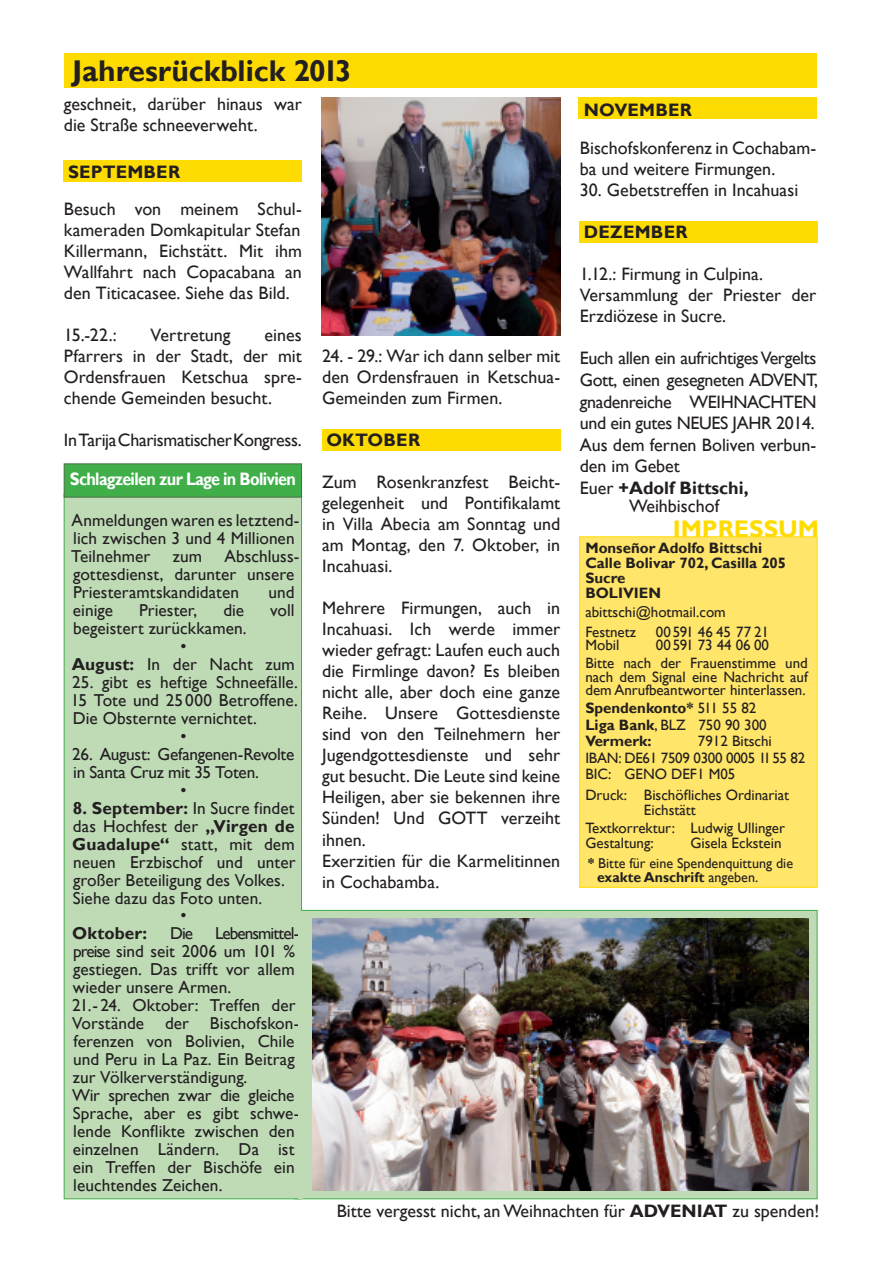
<style>
.page{position:relative;width:893px;height:1263px;background:#fff}
.page>*{position:absolute;margin:0;border:0;box-sizing:border-box;transform-origin:0 0}
.t1{font:700 30px "Gill Sans";color:#231f20}
.t2{font:700 24px "Gill Sans";color:#ffdc01}
.t3{font:18px/21px "Gill Sans";color:#231f20;text-align:justify}
.t4{font:18px/21.6px "Gill Sans";letter-spacing:-.02em;color:#231f20}
.t5{font:700 18px "Gill Sans";letter-spacing:.01em;color:#231f20}
.t6{font:700 18px "Gill Sans";letter-spacing:-.04em;color:#fff;scale:.9 1}
.t7{font:17.25px/18px "Gill Sans";letter-spacing:.005em;color:#231f20}
.t8{font:17.25px "Gill Sans";letter-spacing:-.015em;color:#231f20}
.t9{font:700 17.25px "Gill Sans";letter-spacing:.005em;color:#231f20}
.t10{font:15px/16.5px "Gill Sans";color:#231f20}
.t11{font:700 15px/15px "Gill Sans";color:#231f20}
.t12{font:14.25px/13.5px "Gill Sans";color:#231f20}
.s1{font-weight:700}
.s2{font-weight:400}
</style>
<div class="page">
<div style="left:578px;top:98px;width:238px;height:21px;background:#ffdc01"></div>
<div style="left:580px;top:221px;width:238px;height:21px;background:#ffdc01"></div>
<div style="left:322px;top:429px;width:238px;height:22px;background:#ffdc01"></div>
<div style="left:64px;top:161px;width:238px;height:21px;background:#ffdc01"></div>
<div style="left:294px;top:910px;width:523px;height:289px;background:#bedbb6;border:1px solid #40ae49"></div>
<div style="left:64px;top:53px;width:752px;height:34px;background:#ffdc01"></div>
<div style="left:64px;top:493px;width:238px;height:706px;background:#bedbb6;border:1px solid #40ae49"></div>
<div style="left:64px;top:463px;width:238px;height:34px;background:#40ae49;border:1px solid #467043"></div>
<div style="left:298px;top:911px;width:5px;height:287px;background:#bedbb6"></div>
<img style="left:313px;top:918px;width:496px;height:273px">
<img style="left:322px;top:98px;width:238px;height:238px">
<div style="left:579px;top:536px;width:238px;height:352px;background:#ffe569;border:1px solid #ffdc01"></div>
<h1 class="t1" style="left:72px;top:52px;width:281px">Jahresrückblick 2013</h1>
<p class="t3" style="left:64px;top:94px;width:240px">geschneit, darüber hinaus war die Straße schneeverweht.</p>
<p class="t5" style="left:68px;top:161px;width:114px">SEPTEMBER</p>
<p class="t3" style="left:64px;top:199px;width:240px">Besuch von meinem Schul&shy;kameraden Domkapitular Stefan Killermann, Eichstätt. Mit ihm Wallfahrt nach Copacabana an den Titicacasee. Siehe das Bild.</p>
<p class="t3" style="left:64px;top:325px;width:54px">15.-22.:</p>
<p class="t3" style="left:151px;top:325px;width:81px">Vertretung</p>
<p class="t3" style="left:64px;top:325px;width:240px;text-indent:201px">eines Pfarrers in der Stadt, der mit Ordensfrauen Ketschua spre&shy;chende Gemeinden besucht.</p>
<p class="t4" style="left:64px;top:430px;width:240px">In Tarija Charismatischer Kongress.</p>
<p class="t6" style="left:70px;top:468px;width:252px">Schlagzeilen zur Lage in Bolivien</p>
<p class="t7" style="left:71px;top:511px;width:230px">Anmeldungen waren es letztend&shy;lich zwischen 3 und 4 Millionen<br>Teilnehmer</p>
<p class="t7" style="left:73px;top:547px;width:228px;text-indent:151px">Abschluss&shy;gottesdienst, darunter unsere<br>Priesteramtskandidaten</p>
<p class="t7" style="left:173px;top:547px;width:31px">zum</p>
<p class="t7" style="left:269px;top:583px;width:28px">und</p>
<p class="t7" style="left:73px;top:601px;width:42px">einige</p>
<p class="t7" style="left:139px;top:601px;width:60px">Priester,</p>
<p class="t7" style="left:223px;top:601px;width:22px">die</p>
<p class="t7" style="left:270px;top:601px;width:26px">voll</p>
<p class="t7" style="left:73px;top:619px;width:175px">begeistert zurückkamen.</p>
<p class="t7" style="left:181px;top:637px;width:8px">•</p>
<p class="t7" style="left:72px;top:655px;width:224px"><span class="s1">August:</span> In der Nacht zum</p>
<p class="t7" style="left:72px;top:673px;width:227px">25. gibt es heftige Schneefälle.</p>
<p class="t7" style="left:71px;top:691px;width:229px">15 Tote und 25000 Betroffene.</p>
<p class="t7" style="left:73px;top:709px;width:186px">Die Obsternte vernichtet.</p>
<p class="t7" style="left:181px;top:727px;width:8px">•</p>
<p class="t8" style="left:72px;top:744px;width:224px">26. August: Gefangenen-Revolte</p>
<p class="t8" style="left:73px;top:762px;width:187px">in Santa Cruz mit 35 Toten.</p>
<p class="t7" style="left:181px;top:781px;width:8px">•</p>
<p class="t7" style="left:73px;top:799px;width:223px"><span class="s1">8. September:</span> In Sucre findet</p>
<p class="t7" style="left:73px;top:817px;width:223px">das Hochfest der <span class="s1">„Virgen de</span></p>
<p class="t7" style="left:72px;top:835px;width:224px"><span class="s1">Guadalupe“</span> statt, mit dem</p>
<p class="t7" style="left:73px;top:853px;width:224px">neuen Erzbischof und unter</p>
<p class="t7" style="left:73px;top:871px;width:213px">großer Beteiligung des Volkes.</p>
<p class="t7" style="left:73px;top:889px;width:191px">Siehe dazu das Foto unten.</p>
<p class="t7" style="left:181px;top:907px;width:8px">•</p>
<p class="t9" style="left:72px;top:923px;width:77px">Oktober:</p>
<p class="t7" style="left:170px;top:925px;width:24px">Die</p>
<p class="t7" style="left:72px;top:925px;width:229px;text-indent:143px">Lebensmittel&shy;preise sind seit 2006 um 101 % gestiegen. Das trifft vor allem wieder unsere Armen.<br>21.-24. Oktober: Treffen der<br>Vorstände der Bischofskon&shy;ferenzen von Bolivien, Chile und Peru in La Paz. Ein Beitrag zur Völkerverständigung.<br>Wir sprechen zwar die gleiche<br>Sprache, aber es gibt schwe&shy;lende Konflikte zwischen den einzelnen Ländern. Da ist ein Treffen der Bischöfe ein leuchtendes Zeichen.</p>
<p class="t3" style="left:322px;top:346px;width:240px">24. - 29.: War ich dann selber mit den Ordensfrauen in Ketschua-Gemeinden zum Firmen.</p>
<p class="t5" style="left:326px;top:429px;width:95px">OKTOBER</p>
<p class="t3" style="left:322px;top:472px;width:240px">Zum Rosenkranzfest Beicht&shy;gelegenheit und Pontifikalamt in Villa Abecia am Sonntag und am Montag, den 7. Oktober, in Incahuasi.</p>
<p class="t3" style="left:322px;top:598px;width:240px;text-align:left">Mehrere Firmungen, auch in<br>Incahuasi. Ich werde immer wieder gefragt: Laufen euch auch die Firmlinge davon? Es bleiben nicht alle, aber doch eine ganze<br>Reihe. Unsere Gottesdienste sind von den Teilnehmern her<br>Jugendgottesdienste und sehr gut besucht. Die Leute sind keine<br>Heiligen, aber sie bekennen ihre<br>Sünden! Und GOTT verzeiht ihnen.<br>Exerzitien für die Karmelitinnen in Cochabamba.</p>
<p class="t5" style="left:584px;top:99px;width:110px">NOVEMBER</p>
<p class="t3" style="left:580px;top:137px;width:238px">Bischofskonferenz in Cochabam&shy;ba und weitere Firmungen.</p>
<p class="t3" style="left:580px;top:179px;width:220px">30. Gebetstreffen in Incahuasi</p>
<p class="t5" style="left:584px;top:221px;width:105px">DEZEMBER</p>
<p class="t3" style="left:580px;top:263px;width:238px;text-align:left">1.12.: Firmung in Culpina.<br>Versammlung der Priester der<br>Erzdiözese in Sucre.</p>
<p class="t4" style="left:580px;top:348px;width:240px">Euch allen ein aufrichtiges Vergelts<br>Gott, einen gesegneten ADVENT, gnadenreiche WEIHNACHTEN und ein gutes NEUES JAHR 2014.<br>Aus dem fernen Boliven verbun&shy;den im Gebet<br>Euer <span class="s1">+Adolf Bittschi,</span></p>
<p class="t3" style="left:629px;top:496px;width:91px">Weihbischof</p>
<h2 class="t2" style="left:673px;top:514px;width:148px">IMPRESSUM</h2>
<p class="t11" style="left:585px;top:540px;width:202px">Monseñor Adolfo Bittschi<br>Calle Bolivar 702, Casilla 205<br>Sucre<br>BOLIVIEN</p>
<p class="t10" style="left:585px;top:602px;width:142px;line-height:19.5px">abittschi@hotmail.com<br>Festnetz</p>
<p class="t10" style="left:656px;top:623px;width:115px">00 591 46 45 77 21</p>
<p class="t10" style="left:585px;top:636px;width:224px;line-height:18px;text-indent:70px">00 591 73 44 06 00<br>Bitte nach der Frauenstimme und</p>
<p class="t10" style="left:585px;top:670px;width:224px;line-height:13.5px">nach dem Signal eine Nachricht auf dem Anrufbeantworter hinterlassen.</p>
<p class="t11" style="left:585px;top:700px;width:183px;line-height:16.5px">Spendenkonto* <span class="s2">511 55 82<br></span>Liga Bank<span class="s2">, BLZ 750 90 300<br></span>Vermerk:</p>
<p class="t10" style="left:585px;top:637px;width:36px">Mobil</p>
<p class="t10" style="left:585px;top:733px;width:221px;text-indent:112px">7912 Bitschi<br>IBAN: DE61 7509 0300 0005 1155 82<br>BIC: GENO DEF1 M05</p>
<p class="t10" style="left:644px;top:788px;width:147px;line-height:15px;text-indent:-58px">Druck: Bischöfliches Ordinariat<br>Eichstätt</p>
<p class="t10" style="left:585px;top:821px;width:201px;line-height:15px">Textkorrektur: Ludwig Ullinger<br>Gestaltung:</p>
<p class="t10" style="left:690px;top:835px;width:93px">Gisela Eckstein</p>
<p class="t12" style="left:597px;top:857px;width:198px;text-indent:-9px"><span class="s1">*</span> Bitte für eine Spendenquittung die <span class="s1">exakte Anschrift</span> angeben.</p>
<p class="t3" style="left:337px;top:1200px;width:484px">Bitte vergesst nicht, an Weihnachten für <span class="s1">ADVENIAT</span> zu spenden!</p>
</div>
